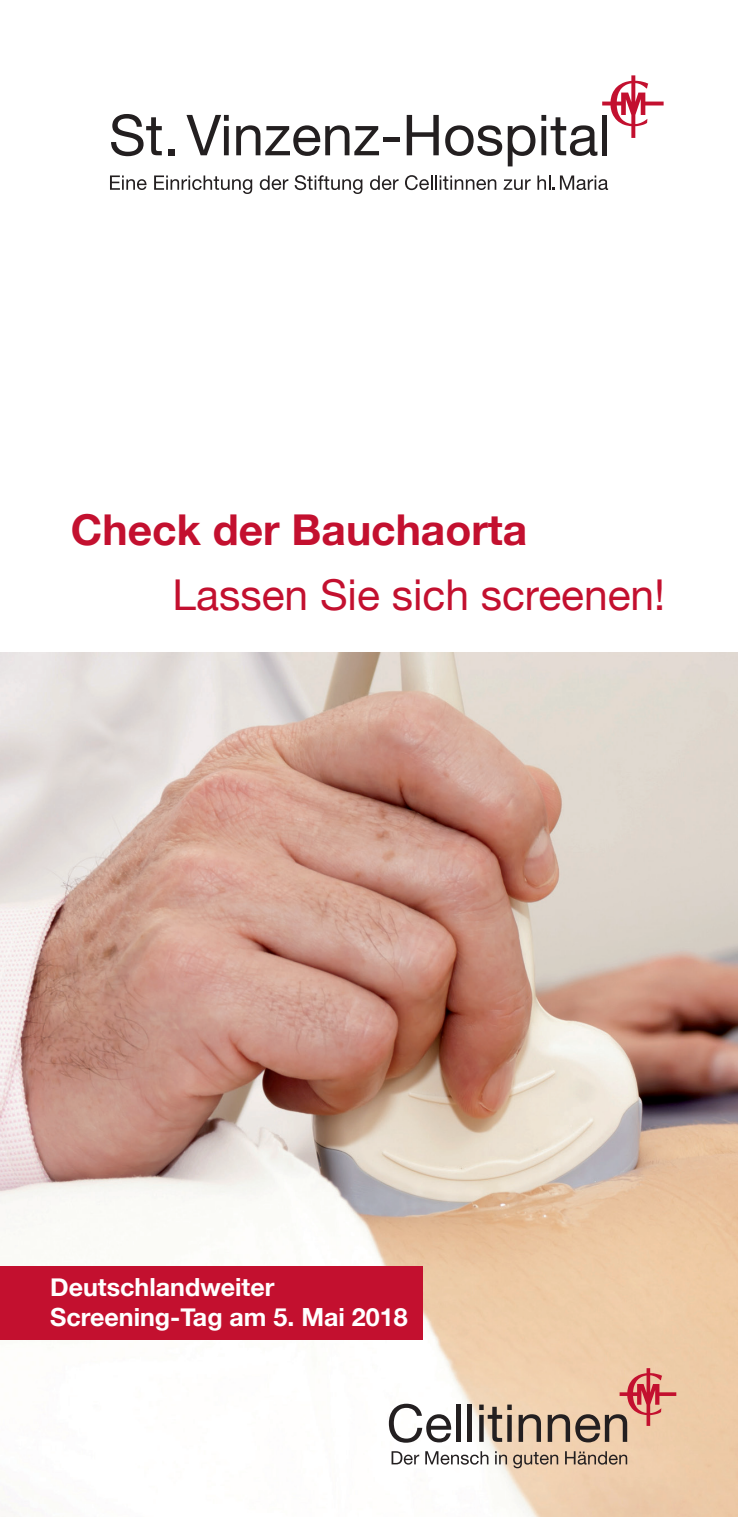
<style>
.page{position:relative;width:738px;height:1517px;background:#fff}
.page>*{position:absolute;margin:0;border:0;box-sizing:border-box;transform-origin:0 0}
.t1{font:42.5px "Helvetica Neue";color:#c3102f}
.t2{font:700 42.5px "Helvetica Neue";color:#c3102f}
.t3{font:700 25px/30px "Helvetica Neue";color:#fff}
</style>
<div class="page">
<img style="left:0;top:652px;width:737px;height:865px">
<svg style="left:388px;top:1403px;width:63px;height:39px"></svg>
<div style="left:455px;top:1404px;width:5px;height:37px;background:#231f20"></div>
<hr style="left:467px;top:1404px;width:4px;height:37px;background:#231f20">
<svg style="left:479px;top:1404px;width:22px;height:37px"></svg>
<svg style="left:507px;top:1414px;width:4px;height:27px"></svg>
<svg style="left:507px;top:1404px;width:4px;height:6px"></svg>
<svg style="left:518px;top:1414px;width:22px;height:27px"></svg>
<svg style="left:547px;top:1414px;width:22px;height:27px"></svg>
<svg style="left:575px;top:1368px;width:100px;height:74px;background:#d8a78f"></svg>
<svg style="left:391px;top:1451px;width:28px;height:13px"></svg>
<svg style="left:425px;top:1451px;width:63px;height:13px"></svg>
<svg style="left:494px;top:1451px;width:12px;height:13px"></svg>
<svg style="left:512px;top:1452px;width:45px;height:16px"></svg>
<svg style="left:564px;top:1451px;width:62px;height:13px"></svg>
<div style="left:0;top:1266px;width:422px;height:73px;background:#c3102f"></div>
<svg style="left:111px;top:114px;width:51px;height:42px"></svg>
<svg style="left:168px;top:149px;width:6px;height:6px"></svg>
<svg style="left:186px;top:115px;width:42px;height:40px"></svg>
<svg style="left:236px;top:125px;width:143px;height:31px"></svg>
<div style="left:383px;top:137px;width:16px;height:5px;background:#231f20"></div>
<svg style="left:406px;top:115px;width:32px;height:40px"></svg>
<svg style="left:445px;top:125px;width:90px;height:41px"></svg>
<svg style="left:541px;top:75px;width:122px;height:81px"></svg>
<div style="left:601px;top:115px;width:5px;height:40px;background:#231f20"></div>
<svg style="left:110px;top:175px;width:36px;height:15px"></svg>
<svg style="left:154px;top:175px;width:98px;height:19px"></svg>
<svg style="left:259px;top:175px;width:29px;height:15px"></svg>
<svg style="left:294px;top:175px;width:68px;height:19px"></svg>
<svg style="left:370px;top:175px;width:28px;height:15px"></svg>
<svg style="left:405px;top:175px;width:91px;height:15px"></svg>
<svg style="left:503px;top:179px;width:27px;height:11px"></svg>
<svg style="left:537px;top:175px;width:70px;height:15px"></svg>
<h1 class="t2" style="left:71px;top:497px;width:457px">Check der Bauchaorta</h1>
<h1 class="t1" style="left:172px;top:565px;width:493px">Lassen Sie sich screenen!</h1>
<p class="t3" style="left:50px;top:1272px;width:358px">Deutschlandweiter<br>Screening-Tag am 5. Mai 2018</p>
</div>
